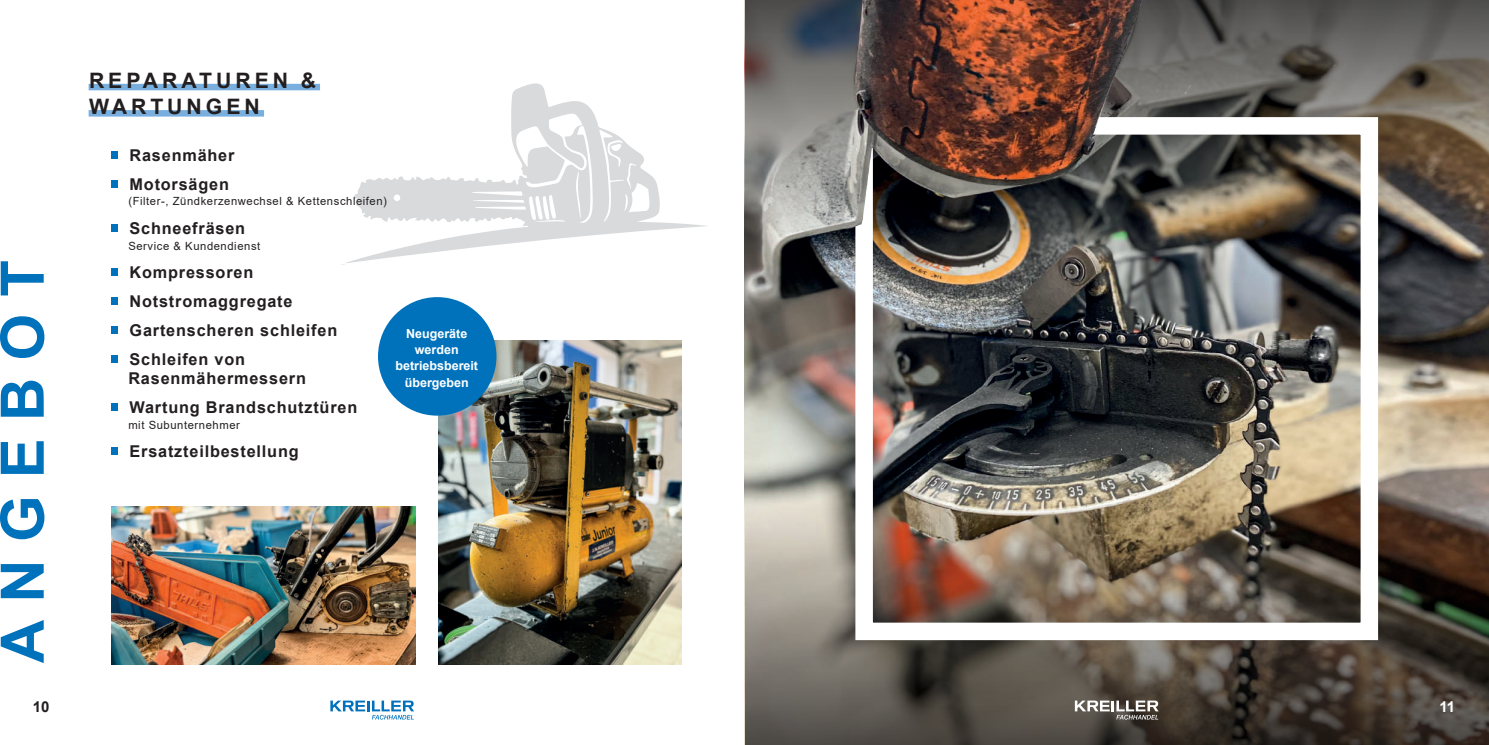
<style>
.page{position:relative;width:1489px;height:745px;background:#fff}
.page>*{position:absolute;margin:0;border:0;box-sizing:border-box;transform-origin:0 0}
.t1{font:700 60px "Arial";letter-spacing:.285em;color:#0072bc}
.t2{font:700 21.25px/26.2px "Arial";letter-spacing:.185em;color:#231f20}
.t3{font:700 16.25px/28.8px "Arial";letter-spacing:.05em;color:#231f20}
.t4{font:700 15px "Arial";color:#fff}
.t5{font:700 15px "Arial";color:#231f20}
.t6{font:700 12.5px/16.2px "Arial";color:#fff;text-align:center}
.t7{font:11.25px "Arial";letter-spacing:.05em;color:#231f20}
</style>
<div class="page">
<svg style="left:346px;top:83px;width:360px;height:180px"></svg>
<img style="left:744px;top:0;width:744px;height:744px">
<img style="left:745px;top:503px;width:743px;height:241px">
<img style="left:745px;top:0;width:743px;height:241px">
<div style="left:855px;top:117px;width:522px;height:522px;border:18px solid #fff"></div>
<div style="left:111px;top:151px;width:7px;height:7px;background:#0072bc"></div>
<div style="left:111px;top:180px;width:7px;height:7px;background:#0072bc"></div>
<div style="left:111px;top:224px;width:7px;height:7px;background:#0072bc"></div>
<div style="left:111px;top:268px;width:7px;height:7px;background:#0072bc"></div>
<div style="left:111px;top:297px;width:7px;height:7px;background:#0072bc"></div>
<div style="left:111px;top:326px;width:7px;height:7px;background:#0072bc"></div>
<div style="left:111px;top:355px;width:7px;height:7px;background:#0072bc"></div>
<div style="left:111px;top:403px;width:7px;height:7px;background:#0072bc"></div>
<div style="left:111px;top:447px;width:7px;height:7px;background:#0072bc"></div>
<div style="left:89px;top:84px;width:231px;height:6px;background:#79afde"></div>
<div style="left:89px;top:110px;width:175px;height:6px;background:#79afde"></div>
<img style="left:439px;top:340px;width:242px;height:323px">
<img style="left:111px;top:506px;width:304px;height:157px">
<svg style="left:330px;top:700px;width:84px;height:19px"></svg>
<div style="left:378px;top:297px;width:118px;height:118px;background:#0072bc;border-radius:50%"></div>
<svg style="left:1074px;top:700px;width:84px;height:19px"></svg>
<h1 class="t1" style="left:-20px;top:662px;width:404px;rotate:-90deg">ANGEBOT</h1>
<p class="t5" style="left:33px;top:695px;width:18px">10</p>
<h2 class="t2" style="left:89px;top:67px;width:229px">REPARATUREN &amp;<br>WARTUNGEN</h2>
<p class="t3" style="left:129px;top:141px;width:106px">Rasenmäher<br>Motorsägen</p>
<p class="t7" style="left:128px;top:193px;width:260px">(Filter-, Zündkerzenwechsel &amp; Kettenschleifen)</p>
<p class="t3" style="left:129px;top:214px;width:117px">Schneefräsen</p>
<p class="t7" style="left:128px;top:238px;width:133px">Service &amp; Kundendienst</p>
<p class="t3" style="left:129px;top:258px;width:209px">Kompressoren<br>Notstromaggregate<br>Gartenscheren schleifen<br>Schleifen von</p>
<p class="t3" style="left:128px;top:364px;width:230px">Rasenmähermessern<br>Wartung Brandschutztüren</p>
<p class="t7" style="left:128px;top:416px;width:113px">mit Subunternehmer</p>
<p class="t3" style="left:129px;top:437px;width:171px">Ersatzteilbestellung</p>
<p class="t6" style="left:395px;top:325px;width:84px">Neugeräte werden betriebsbereit übergeben</p>
<p class="t4" style="left:1439px;top:695px;width:17px">11</p>
</div>
